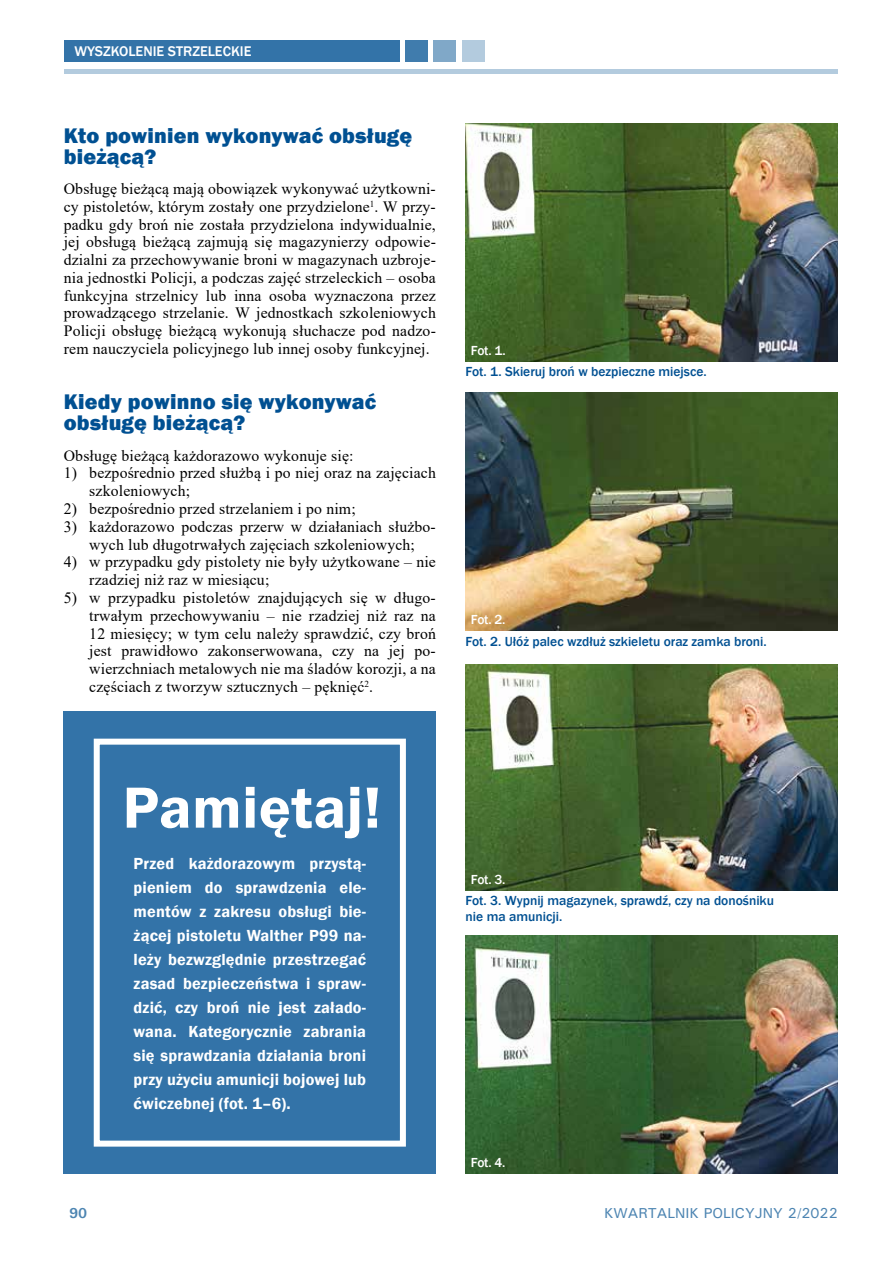
<style>
.page{position:relative;width:893px;height:1263px;background:#fff}
.page>*{position:absolute;margin:0;border:0;box-sizing:border-box;transform-origin:0 0}
.t1{font:600 60px "Franklin Gothic";letter-spacing:.01em;color:#fff}
.t2{font:800 21.75px/21px "Franklin Gothic";letter-spacing:.01em;color:#005092}
.t3{font:600 16.5px/24px "Franklin Gothic";letter-spacing:.01em;color:#fff;text-align:justify}
.t4{font:15.75px/17.9px "Times New Roman";letter-spacing:.01em;color:#000;text-align:justify}
.t5{font:500 14.4px "Univers";color:#4d85b2}
.t6{font:500 14.4px "Franklin Gothic";color:#fff}
.t7{font:700 14.4px "Univers";color:#4d85b2}
.t8{font:500 13.5px/16.5px "Franklin Gothic";color:#005092}
.t9{font:500 13.5px "Franklin Gothic";letter-spacing:-.03em;color:#fff}
</style>
<div class="page">
<hr style="left:64px;top:70px;width:774px;height:4px;background:#b3cbde">
<div style="left:64px;top:41px;width:336px;height:21px;background:#3373a8"></div>
<div style="left:405px;top:41px;width:23px;height:21px;background:#407cad"></div>
<div style="left:433px;top:41px;width:23px;height:21px;background:#80a8c8"></div>
<div style="left:462px;top:41px;width:23px;height:21px;background:#b3cbde"></div>
<div style="left:64px;top:711px;width:372px;height:463px;background:#3373a8"></div>
<div style="left:94px;top:739px;width:312px;height:407px;border:6px solid #fff"></div>
<img style="left:466px;top:123px;width:372px;height:238px">
<img style="left:466px;top:393px;width:372px;height:238px">
<img style="left:466px;top:935px;width:372px;height:239px">
<img style="left:466px;top:664px;width:372px;height:227px">
<p class="t6" style="left:74px;top:43px;width:179px">WYSZKOLENIE STRZELECKIE</p>
<h2 class="t2" style="left:64px;top:125px;width:350px">Kto powinien wykonywać obsługę bieżącą?</h2>
<p class="t4" style="left:64px;top:179px;width:374px">Obsługę bieżącą mają obowiązek wykonywać użytkowni&shy;cy pistoletów, którym zostały one przydzielone<sup>1</sup>. W przy&shy;padku gdy broń nie została przydzielona indywidualnie, jej obsługą bieżącą zajmują się magazynierzy odpowie&shy;dzialni za przechowywanie broni w magazynach uzbroje&shy;nia jednostki Policji, a podczas zajęć strzeleckich – osoba funkcyjna strzelnicy lub inna osoba wyznaczona przez prowadzącego strzelanie. W jednostkach szkoleniowych Policji obsługę bieżącą wykonują słuchacze pod nadzo&shy;rem nauczyciela policyjnego lub innej osoby funkcyjnej.</p>
<h2 class="t2" style="left:64px;top:391px;width:314px">Kiedy powinno się wykonywać obsługę bieżącą?</h2>
<p class="t4" style="left:64px;top:446px;width:291px">Obsługę bieżącą każdorazowo wykonuje się:</p>
<p class="t4" style="left:89px;top:464px;width:348px;text-indent:-26px">1) bezpośrednio przed służbą i po niej oraz na zajęciach szkoleniowych;</p>
<p class="t4" style="left:64px;top:499px;width:293px">2) bezpośrednio przed strzelaniem i po nim;</p>
<p class="t4" style="left:64px;top:517px;width:374px;text-align:center">3) każdorazowo podczas przerw w działaniach służbo&shy;wych lub długotrwałych zajęciach szkoleniowych;</p>
<p class="t4" style="left:89px;top:553px;width:348px;text-indent:-26px">4) w przypadku gdy pistolety nie były użytkowane – nie rzadziej niż raz w miesiącu;</p>
<p class="t4" style="left:89px;top:588px;width:348px;text-indent:-26px">5) w przypadku pistoletów znajdujących się w długo&shy;trwałym przechowywaniu – nie rzadziej niż raz na 12 miesięcy; w tym celu należy sprawdzić, czy broń jest prawidłowo zakonserwowana, czy na jej po&shy;wierzchniach metalowych nie ma śladów korozji, a na częściach z tworzyw sztucznych – pęknięć<sup>2</sup>.</p>
<p class="t9" style="left:471px;top:342px;width:36px">Fot. 1.</p>
<p class="t8" style="left:466px;top:363px;width:243px">Fot. 1. Skieruj broń w bezpieczne miejsce.</p>
<p class="t9" style="left:471px;top:611px;width:36px">Fot. 2.</p>
<p class="t8" style="left:466px;top:634px;width:303px">Fot. 2. Ułóż palec wzdłuż szkieletu oraz zamka broni.</p>
<h1 class="t1" style="left:123px;top:771px;width:260px">Pamiętaj!</h1>
<p class="t3" style="left:134px;top:852px;width:234px">Przed każdorazowym przystą&shy;pieniem do sprawdzenia ele&shy;mentów z zakresu obsługi bie&shy;żącej pistoletu Walther P99 na&shy;leży bezwzględnie przestrzegać zasad bezpieczeństwa i spraw&shy;dzić, czy broń nie jest załado&shy;wana. Kategorycznie zabrania się sprawdzania działania broni przy użyciu amunicji bojowej lub ćwiczebnej (fot. 1–6).</p>
<p class="t9" style="left:471px;top:871px;width:36px">Fot. 3.</p>
<p class="t8" style="left:466px;top:892px;width:310px">Fot. 3. Wypnij magazynek, sprawdź, czy na donośniku nie ma amunicji.</p>
<p class="t9" style="left:471px;top:1154px;width:36px">Fot. 4.</p>
<p class="t7" style="left:69px;top:1204px;width:20px">90</p>
<p class="t5" style="left:604px;top:1204px;width:235px">KWARTALNIK POLICYJNY 2/2022</p>
</div>
